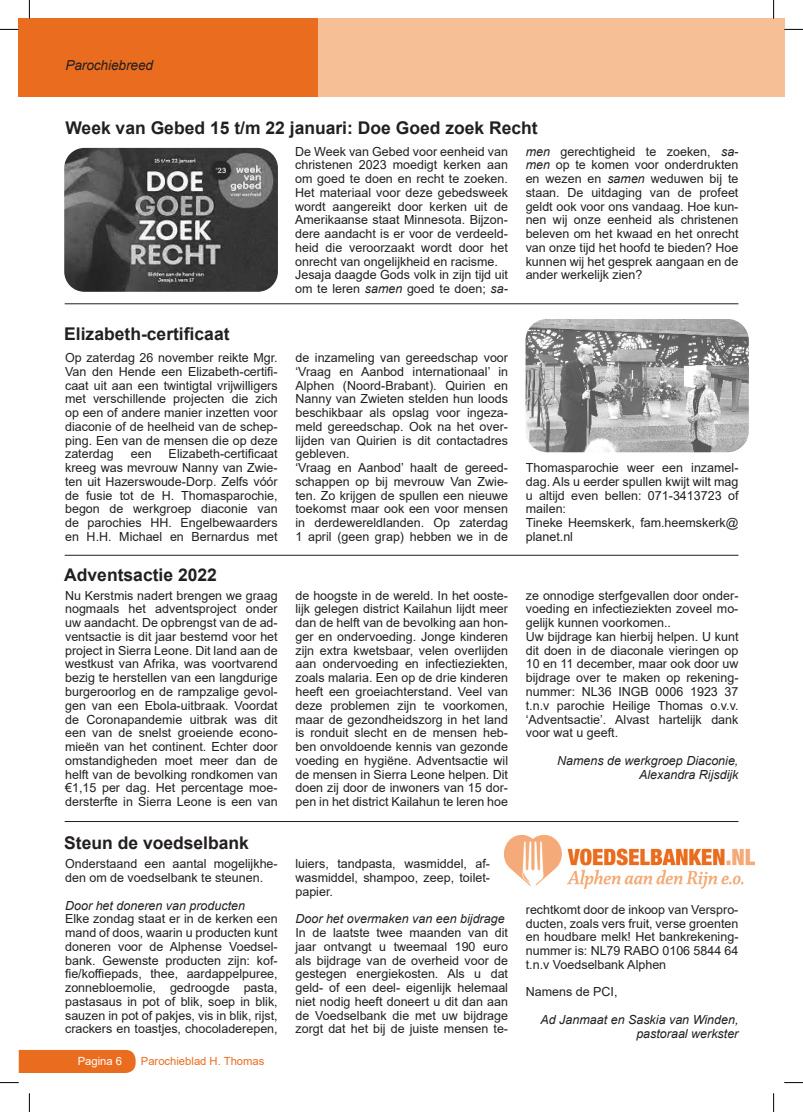
<style>
.page{position:relative;width:803px;height:1112px;background:#fff}
.page>*{position:absolute;margin:0;border:0;box-sizing:border-box;transform-origin:0 0}
.t1{font:700 17.5px "Arial";color:#231f20}
.t2{font:italic 13.75px "Arial";letter-spacing:-.01em;color:#231f20}
.t3{font:12.5px/13.8px "Arial";color:#231f20;text-align:justify}
.t4{font:italic 12.5px/13.8px "Arial";color:#231f20;text-align:right}
.t5{font:11.25px "Arial";color:#ea6d1f}
.t6{font:11.25px "Arial";color:#fff}
.s1{font-style:italic}
</style>
<div class="page">
<div style="left:19px;top:1049px;width:117px;height:23px;background:#ea6d1f"></div>
<div style="left:313px;top:19px;width:471px;height:78px;background:#f7bf96"></div>
<div style="left:19px;top:19px;width:299px;height:78px;background:#ea6d1f"></div>
<hr style="left:65px;top:555px;width:673px;height:1px;background:#231f20">
<hr style="left:65px;top:303px;width:673px;height:1px;background:#231f20">
<hr style="left:65px;top:821px;width:673px;height:1px;background:#231f20">
<img style="left:525px;top:319px;width:224px;height:133px">
<img style="left:504px;top:835px;width:250px;height:53px">
<img style="left:64px;top:148px;width:214px;height:144px">
<svg style="left:0;top:29px;width:19px;height:1px"></svg>
<svg style="left:784px;top:29px;width:19px;height:1px"></svg>
<svg style="left:0;top:1082px;width:19px;height:1px"></svg>
<svg style="left:784px;top:1082px;width:19px;height:1px"></svg>
<svg style="left:29px;top:0;width:1px;height:19px"></svg>
<svg style="left:29px;top:1093px;width:1px;height:18px"></svg>
<svg style="left:773px;top:0;width:1px;height:19px"></svg>
<svg style="left:773px;top:1093px;width:1px;height:18px"></svg>
<p class="t2" style="left:65px;top:56px;width:89px">Parochiebreed</p>
<h1 class="t1" style="left:65px;top:116px;width:474px">Week van Gebed 15 t/m 22 januari: Doe Goed zoek Recht</h1>
<h1 class="t1" style="left:64px;top:321px;width:167px">Elizabeth-certificaat</h1>
<p class="t3" style="left:65px;top:350px;width:214px">Op zaterdag 26 november reikte Mgr.<br>Van den Hende een Elizabeth-certifi&shy;caat uit aan een twintigtal vrijwilligers met verschillende projecten die zich op een of andere manier inzetten voor diaconie of de heelheid van de schep&shy;ping. Een van de mensen die op deze zaterdag</p>
<p class="t3" style="left:65px;top:447px;width:214px;text-indent:104px">Elizabeth-certificaat kreeg was mevrouw Nanny van Zwie&shy;ten uit Hazerswoude-Dorp. Zelfs vóór de fusie tot de H. Thomasparochie, begon de werkgroep diaconie van de parochies HH. Engelbewaarders en H.H. Michael en Bernardus met</p>
<p class="t3" style="left:131px;top:447px;width:22px">een</p>
<h1 class="t1" style="left:64px;top:562px;width:154px">Adventsactie 2022</h1>
<p class="t3" style="left:295px;top:144px;width:214px;text-align:left">De Week van Gebed voor eenheid van christenen 2023 moedigt kerken aan om goed te doen en recht te zoeken.<br>Het materiaal voor deze gebedsweek wordt aangereikt door kerken uit de Amerikaanse staat Minnesota. Bijzon&shy;dere aandacht is er voor de verdeeld&shy;heid die veroorzaakt wordt door het onrecht van ongelijkheid en racisme.<br>Jesaja daagde Gods volk in zijn tijd uit om te leren <span class="s1">samen</span> goed te doen; <span class="s1">sa-</span></p>
<p class="t3" style="left:526px;top:144px;width:214px"><span class="s1">men</span> gerechtigheid te zoeken, <span class="s1">sa&shy;men</span> op te komen voor onderdrukten en wezen en <span class="s1">samen</span> weduwen bij te staan. De uitdaging van de profeet geldt ook voor ons vandaag. Hoe kun&shy;nen wij onze eenheid als christenen beleven om het kwaad en het onrecht van onze tijd het hoofd te bieden? Hoe kunnen wij het gesprek aangaan en de ander werkelijk zien?</p>
<p class="t3" style="left:295px;top:350px;width:214px;text-align:left">de inzameling van gereedschap voor ‘Vraag en Aanbod internationaal’ in Alphen (Noord-Brabant). Quirien en Nanny van Zwieten stelden hun loods beschikbaar als opslag voor ingeza&shy;meld gereedschap. Ook na het over&shy;lijden van Quirien is dit contactadres gebleven.<br>‘Vraag en Aanbod’ haalt de gereed&shy;schappen op bij mevrouw Van Zwie&shy;ten. Zo krijgen de spullen een nieuwe toekomst maar ook een voor mensen in derdewereldlanden. Op zaterdag 1 april (geen grap) hebben we in de</p>
<p class="t3" style="left:526px;top:460px;width:214px;text-align:left">Thomasparochie weer een inzamel&shy;dag. Als u eerder spullen kwijt wilt mag u altijd even bellen: 071-3413723 of mailen:<br>Tineke Heemskerk, fam.heemskerk@ planet.nl</p>
<p class="t3" style="left:65px;top:588px;width:214px">Nu Kerstmis nadert brengen we graag nogmaals het adventsproject onder uw aandacht. De opbrengst van de ad&shy;ventsactie is dit jaar bestemd voor het project in Sierra Leone. Dit land aan de westkust van Afrika, was voortvarend bezig te herstellen van een langdurige burgeroorlog en de rampzalige gevol&shy;gen van een Ebola-uitbraak. Voordat de Coronapandemie uitbrak was dit een van de snelst groeiende econo&shy;mieën van het continent. Echter door omstandigheden moet meer dan de helft van de bevolking rondkomen van €1,15 per dag. Het percentage moe&shy;dersterfte in Sierra Leone is een van</p>
<p class="t3" style="left:295px;top:588px;width:214px">de hoogste in de wereld. In het ooste&shy;lijk gelegen district Kailahun lijdt meer dan de helft van de bevolking aan hon&shy;ger en ondervoeding. Jonge kinderen zijn extra kwetsbaar, velen overlijden aan ondervoeding en infectieziekten, zoals malaria. Een op de drie kinderen heeft een groeiachterstand. Veel van deze problemen zijn te voorkomen, maar de gezondheidszorg in het land is ronduit slecht en de mensen heb&shy;ben onvoldoende kennis van gezonde voeding en hygiëne. Adventsactie wil de mensen in Sierra Leone helpen. Dit doen zij door de inwoners van 15 dor&shy;pen in het district Kailahun te leren hoe</p>
<p class="t3" style="left:526px;top:588px;width:214px;text-align:left">ze onnodige sterfgevallen door onder&shy;voeding en infectieziekten zoveel mo&shy;gelijk kunnen voorkomen..<br>Uw bijdrage kan hierbij helpen. U kunt dit doen in de diaconale vieringen op 10 en 11 december, maar ook door uw bijdrage over te maken op rekening&shy;nummer: NL36 INGB 0006 1923 37 t.n.v parochie Heilige Thomas o.v.v. ‘Adventsactie’. Alvast hartelijk dank voor wat u geeft.</p>
<p class="t4" style="left:557px;top:753px;width:183px">Namens de werkgroep Diaconie,<br>Alexandra Rijsdijk</p>
<h1 class="t1" style="left:64px;top:830px;width:186px">Steun de voedselbank</h1>
<p class="t3" style="left:65px;top:856px;width:214px">Onderstaand een aantal mogelijkhe&shy;den om de voedselbank te steunen.</p>
<p class="t4" style="left:65px;top:898px;width:181px">Door het doneren van producten</p>
<p class="t3" style="left:65px;top:911px;width:214px">Elke zondag staat er in de kerken een mand of doos, waarin u producten kunt doneren voor de Alphense Voedsel&shy;bank. Gewenste producten zijn: kof&shy;fie/koffiepads, thee, aardappelpuree, zonnebloemolie, gedroogde pasta, pastasaus in pot of blik, soep in blik, sauzen in pot of pakjes, vis in blik, rijst, crackers en toastjes, chocoladerepen,</p>
<p class="t6" style="left:78px;top:1052px;width:46px">Pagina 6</p>
<p class="t5" style="left:141px;top:1052px;width:125px">Parochieblad H. Thomas</p>
<p class="t3" style="left:295px;top:856px;width:196px">luiers, tandpasta, wasmiddel, af&shy;wasmiddel, shampoo, zeep, toilet&shy;papier.</p>
<p class="t4" style="left:295px;top:912px;width:211px">Door het overmaken van een bijdrage</p>
<p class="t3" style="left:295px;top:925px;width:214px">In de laatste twee maanden van dit jaar ontvangt u tweemaal 190 euro als bijdrage van de overheid voor de gestegen energiekosten. Als u dat geld- of een deel- eigenlijk helemaal niet nodig heeft doneert u dit dan aan de Voedselbank die met uw bijdrage zorgt dat het bij de juiste mensen te-</p>
<p class="t3" style="left:526px;top:902px;width:214px">rechtkomt door de inkoop van Verspro&shy;ducten, zoals vers fruit, verse groenten en houdbare melk! Het bankrekening&shy;nummer is: NL79 RABO 0106 5844 64 t.n.v Voedselbank Alphen</p>
<p class="t3" style="left:526px;top:984px;width:93px">Namens de PCI,</p>
<p class="t4" style="left:540px;top:1012px;width:199px">Ad Janmaat en Saskia van Winden, pastoraal werkster</p>
</div>
